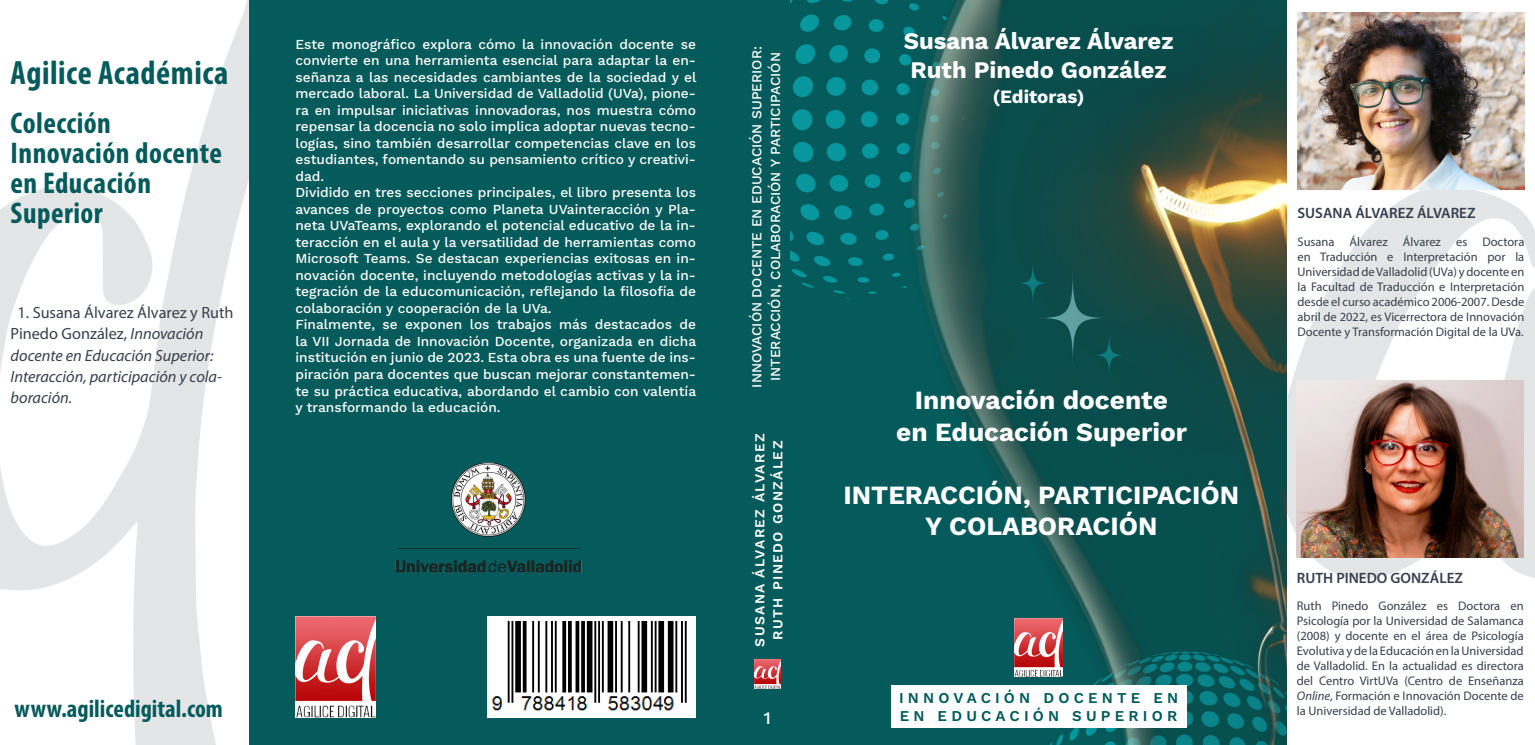
<style>
.page{position:relative;width:1535px;height:745px;background:#fff}
.page>*{position:absolute;margin:0;border:0;box-sizing:border-box;transform-origin:0 0}
.t1{font:700 condensed 33.75px "Myriad Pro";letter-spacing:.015em;color:#055b5b}
.t2{font:700 condensed 30px/30px "Myriad Pro";letter-spacing:.015em;color:#055b5b}
.t3{font:700 26.25px/31.5px "Work Sans";color:#fff;text-align:center}
.t4{font:700 condensed 25px "Myriad Pro";color:#055b5b}
.t5{font:700 23.75px/28.5px "Work Sans";color:#fff}
.t6{font:700 18.75px "Work Sans";color:#fff}
.t7{font:500 17.5px "Work Sans";color:#fff}
.t8{font:italic 16.25px/21.2px "Myriad Pro";color:#37404f}
.t9{font:600 15px "Myriad Pro";color:#37404f}
.t10{font:600 15px/18px "Work Sans";letter-spacing:.28em;color:#015b5a}
.t11{font:500 13.75px/16.5px "Work Sans";color:#fff;text-align:center}
.t12{font:600 13.75px/18px "Work Sans";letter-spacing:.1em;color:#fff;text-align:center}
.t13{font:12.5px/15px "Myriad Pro";color:#37404f;text-align:justify}
.s1{font-style:normal}
.s2{font-style:italic}
</style>
<div class="page">
<svg style="left:0;top:0;width:249px;height:744px"></svg>
<svg style="left:1286px;top:0;width:249px;height:744px"></svg>
<img style="left:1297px;top:13px;width:227px;height:177px">
<div style="left:249px;top:0;width:542px;height:744px;background:#055b5b"></div>
<div style="left:488px;top:616px;width:208px;height:101px;background:#fff"></div>
<img style="left:491px;top:621px;width:196px;height:90px">
<img style="left:295px;top:616px;width:80px;height:101px">
<img style="left:754px;top:659px;width:26px;height:29px">
<img style="left:791px;top:0;width:495px;height:744px">
<div style="left:891px;top:684px;width:296px;height:43px;background:#fff"></div>
<img style="left:1014px;top:617px;width:49px;height:59px">
<img style="left:1297px;top:380px;width:226px;height:177px">
<img style="left:395px;top:462px;width:187px;height:111px">
<h1 class="t1" style="left:11px;top:52px;width:219px">Agilice Académica</h1>
<h2 class="t2" style="left:11px;top:107px;width:213px">Colección<br>Innovación docente en Educación<br>Superior</h2>
<p class="t8" style="left:11px;top:301px;width:224px;text-indent:7px"><span class="s1">1. Susana Álvarez Álvarez y Ruth<br>Pinedo González,</span> Innovación docente en Educación Superior:<br>Interacción, participación y cola&shy;boración.</p>
<h3 class="t4" style="left:15px;top:693px;width:210px">www.agilicedigital.com</h3>
<p class="t11" style="left:295px;top:35px;width:402px;text-align:left">Este monográfico explora cómo la innovación docente se convierte en una herramienta esencial para adaptar la en&shy;señanza a las necesidades cambiantes de la sociedad y el mercado laboral. La Universidad de Valladolid (UVa), pione&shy;ra en impulsar iniciativas innovadoras, nos muestra cómo repensar la docencia no solo implica adoptar nuevas tecno&shy;logías, sino también desarrollar competencias clave en los estudiantes, fomentando su pensamiento crítico y creativi&shy;dad.<br>Dividido en tres secciones principales, el libro presenta los avances de proyectos como Planeta UVainteracción y Pla&shy;neta UVaTeams, explorando el potencial educativo de la in&shy;teracción en el aula y la versatilidad de herramientas como Microsoft Teams. Se destacan experiencias exitosas en in&shy;novación docente, incluyendo metodologías activas y la in&shy;tegración de la educomunicación, reflejando la filosofía de colaboración y cooperación de la UVa.<br>Finalmente, se exponen los trabajos más destacados de la VII Jornada de Innovación Docente, organizada en dicha institución en junio de 2023. Esta obra es una fuente de ins&shy;piración para docentes que buscan mejorar constantemen&shy;te su práctica educativa, abordando el cambio con valentía y transformando la educación.</p>
<p class="t11" style="left:747px;top:387px;width:343px;line-height:18.8px;rotate:-90deg">INNOVACIÓN DOCENTE EN EDUCACIÓN SUPERIOR:<br>INTERACCIÓN, COLABORACIÓN Y PARTICIPACIÓN</p>
<p class="t12" style="left:750px;top:646px;width:214px;rotate:-90deg">SUSANA ÁLVAREZ ÁLVAREZ<br>RUTH PINEDO GONZÁLEZ</p>
<p class="t7" style="left:764px;top:704px;width:9px">1</p>
<h3 class="t5" style="left:904px;top:26px;width:271px">Susana Álvarez Álvarez<br>Ruth Pinedo González</h3>
<h3 class="t6" style="left:993px;top:82px;width:93px">(Editoras)</h3>
<h3 class="t3" style="left:896px;top:383px;width:292px">Innovación docente en Educación Superior</h3>
<h3 class="t3" style="left:843px;top:478px;width:397px">INTERACCIÓN, PARTICIPACIÓN<br>Y COLABORACIÓN</h3>
<p class="t10" style="left:899px;top:688px;width:280px">INNOVACIÓN DOCENTE EN<br>EN EDUCACIÓN SUPERIOR</p>
<p class="t9" style="left:1297px;top:204px;width:179px">SUSANA ÁLVAREZ ÁLVAREZ</p>
<p class="t13" style="left:1297px;top:233px;width:228px">Susana Álvarez Álvarez es Doctora en Traducción e Interpretación por la Universidad de Valladolid (UVa) y docente en la Facultad de Traducción e Interpretación desde el curso académico 2006-2007. Desde abril de 2022, es Vicerrectora de Innovación Docente y Transformación Digital de la UVa.</p>
<p class="t9" style="left:1297px;top:568px;width:168px">RUTH PINEDO GONZÁLEZ</p>
<p class="t13" style="left:1297px;top:598px;width:228px">Ruth Pinedo González es Doctora en Psicología por la Universidad de Salamanca (2008) y docente en el área de Psicología Evolutiva y de la Educación en la Universidad de Valladolid. En la actualidad es directora del Centro VirtUVa (Centro de Enseñanza <span class="s2">Online</span>, Formación e Innovación Docente de la Universidad de Valladolid).</p>
</div>
